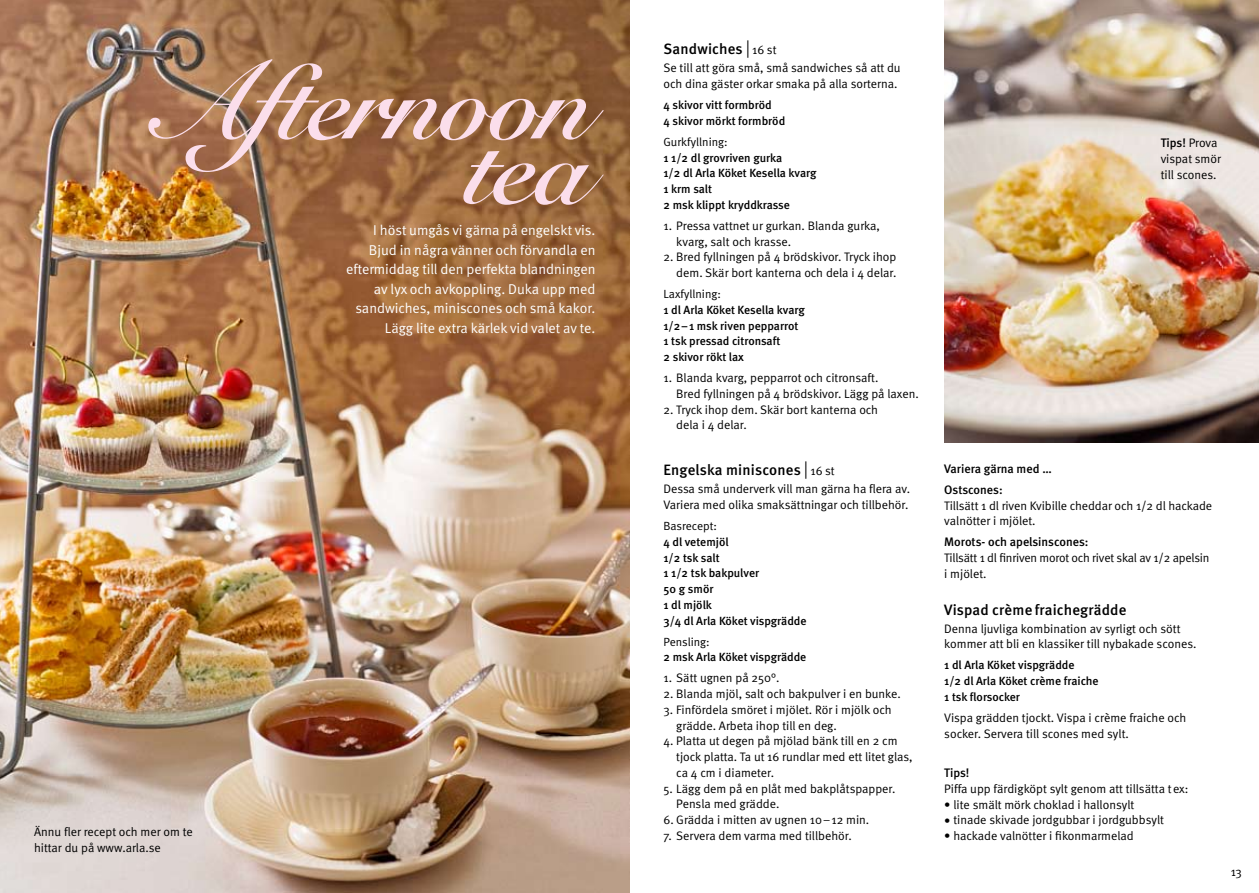
<style>
.page{position:relative;width:1259px;height:893px;background:#fff}
.page>*{position:absolute;margin:0;border:0;box-sizing:border-box;transform-origin:0 0}
.t1{font:700 108px "Snell Roundhand";letter-spacing:-.02em;color:#fbdeeb}
.t2{font:500 15px "Meta";letter-spacing:.015em;color:#000}
.t3{font:14.25px/19.5px "Meta Normal";color:#fff;text-align:right}
.t4{font:12.3px/15.8px "Meta Normal";color:#000}
.t5{font:500 12.3px/21px "Meta";color:#000}
.t6{font:500 11.85px/15.8px "Meta";color:#000}
.t7{font:11.85px "Meta Normal";color:#000}
.s1{font-family:"Meta Normal";font-weight:400;font-size:18px}
.s2{font-family:"Meta Normal";font-weight:400;font-size:12.3px}
.s3{font-family:"Meta Normal";font-weight:400}
</style>
<div class="page">
<img style="left:944px;top:0;width:315px;height:442px">
<img style="left:0;top:0;width:629px;height:893px">
<h1 class="t1" style="left:161px;top:37px;width:432px">Afternoon</h1>
<h1 class="t1" style="left:465px;top:102px;width:127px">tea</h1>
<p class="t3" style="left:346px;top:221px;width:251px">I höst umgås vi gärna på engelskt vis.<br>Bjud in några vänner och förvandla en eftermiddag till den perfekta blandningen av lyx och avkoppling. Duka upp med sandwiches, miniscones och små kakor.<br>Lägg lite extra kärlek vid valet av te.</p>
<p class="t4" style="left:34px;top:823px;width:160px">Ännu fler recept och mer om te hittar du på www.arla.se</p>
<p class="t2" style="left:663px;top:40px;width:114px">Sandwiches <span class="s1">|</span> <span class="s2">16 st</span></p>
<p class="t4" style="left:663px;top:60px;width:239px">Se till att göra små, små sandwiches så att du och dina gäster orkar smaka på alla sorterna.</p>
<p class="t6" style="left:663px;top:97px;width:123px">4 skivor vitt formbröd<br>4 skivor mörkt formbröd</p>
<p class="t7" style="left:663px;top:135px;width:66px">Gurkfyllning:</p>
<p class="t6" style="left:663px;top:150px;width:154px">1 1/2 dl grovriven gurka<br>1/2 dl Arla Köket Kesella kvarg<br>1 krm salt<br>2 msk klippt kryddkrasse</p>
<p class="t4" style="left:676px;top:217px;width:205px;text-indent:-13px">1. Pressa vattnet ur gurkan. Blanda gurka, kvarg, salt och krasse.</p>
<p class="t4" style="left:663px;top:249px;width:234px;text-align:right">2. Bred fyllningen på 4 brödskivor. Tryck ihop dem. Skär bort kanterna och dela i 4 delar.</p>
<p class="t7" style="left:663px;top:287px;width:59px">Laxfyllning:</p>
<p class="t6" style="left:663px;top:302px;width:143px">1 dl Arla Köket Kesella kvarg<br>1/2–1 msk riven pepparrot<br>1 tsk pressad citronsaft<br>2 skivor rökt lax</p>
<p class="t4" style="left:676px;top:370px;width:244px;text-indent:-13px">1. Blanda kvarg, pepparrot och citronsaft.<br>Bred fyllningen på 4 brödskivor. Lägg på laxen.</p>
<p class="t4" style="left:676px;top:401px;width:203px;text-indent:-13px">2. Tryck ihop dem. Skär bort kanterna och dela i 4 delar.</p>
<p class="t2" style="left:663px;top:461px;width:173px">Engelska miniscones <span class="s1">|</span> <span class="s2">16 st</span></p>
<p class="t4" style="left:663px;top:481px;width:248px">Dessa små underverk vill man gärna ha flera av.<br>Variera med olika smaksättningar och tillbehör.</p>
<p class="t7" style="left:663px;top:519px;width:55px">Basrecept:</p>
<p class="t6" style="left:663px;top:534px;width:144px">4 dl vetemjöl<br>1/2 tsk salt<br>1 1/2 tsk bakpulver<br>50 g smör<br>1 dl mjölk<br>3/4 dl Arla Köket vispgrädde</p>
<p class="t7" style="left:663px;top:635px;width:48px">Pensling:</p>
<p class="t6" style="left:663px;top:650px;width:144px">2 msk Arla Köket vispgrädde</p>
<p class="t4" style="left:663px;top:670px;width:117px">1. Sätt ugnen på 250°.</p>
<p class="t4" style="left:663px;top:686px;width:239px">2. Blanda mjöl, salt och bakpulver i en bunke.</p>
<p class="t4" style="left:676px;top:701px;width:217px;text-indent:-13px">3. Finfördela smöret i mjölet. Rör i mjölk och grädde. Arbeta ihop till en deg.</p>
<p class="t4" style="left:676px;top:733px;width:238px;text-indent:-13px">4. Platta ut degen på mjölad bänk till en 2 cm tjock platta. Ta ut 16 rundlar med ett litet glas, ca 4 cm i diameter.</p>
<p class="t4" style="left:676px;top:780px;width:221px;text-indent:-13px">5. Lägg dem på en plåt med bakplåtspapper.<br>Pensla med grädde.</p>
<p class="t4" style="left:663px;top:812px;width:207px">6. Grädda i mitten av ugnen 10–12 min.</p>
<p class="t4" style="left:663px;top:827px;width:190px">7. Servera dem varma med tillbehör.</p>
<p class="t5" style="left:1160px;top:133px;width:58px">Tips! <span class="s3">Prova</span></p>
<p class="t4" style="left:1160px;top:151px;width:62px">vispat smör till scones.</p>
<p class="t5" style="left:944px;top:458px;width:109px">Variera gärna med …<br>Ostscones:</p>
<p class="t4" style="left:944px;top:497px;width:269px">Tillsätt 1 dl riven Kvibille cheddar och 1/2 dl hackade valnötter i mjölet.</p>
<p class="t5" style="left:944px;top:532px;width:146px">Morots- och apelsinscones:</p>
<p class="t4" style="left:944px;top:550px;width:267px">Tillsätt 1 dl finriven morot och rivet skal av 1/2 apelsin i mjölet.</p>
<p class="t2" style="left:944px;top:601px;width:184px">Vispad crème fraichegrädde</p>
<p class="t4" style="left:944px;top:620px;width:254px">Denna ljuvliga kombination av syrligt och sött kommer att bli en klassiker till nybakade scones.</p>
<p class="t6" style="left:944px;top:658px;width:156px">1 dl Arla Köket vispgrädde<br>1/2 dl Arla Köket crème fraiche<br>1 tsk florsocker</p>
<p class="t4" style="left:944px;top:709px;width:244px">Vispa grädden tjockt. Vispa i crème fraiche och socker. Servera till scones med sylt.</p>
<p class="t5" style="left:944px;top:762px;width:27px">Tips!</p>
<p class="t4" style="left:944px;top:780px;width:246px">Piffa upp färdigköpt sylt genom att tillsätta tex:</p>
<p class="t4" style="left:944px;top:796px;width:192px">• lite smält mörk choklad i hallonsylt</p>
<p class="t4" style="left:944px;top:812px;width:221px">• tinade skivade jordgubbar i jordgubbsylt</p>
<p class="t4" style="left:944px;top:828px;width:191px">• hackade valnötter i fikonmarmelad</p>
<p class="t4" style="left:1230px;top:864px;width:12px">13</p>
</div>
